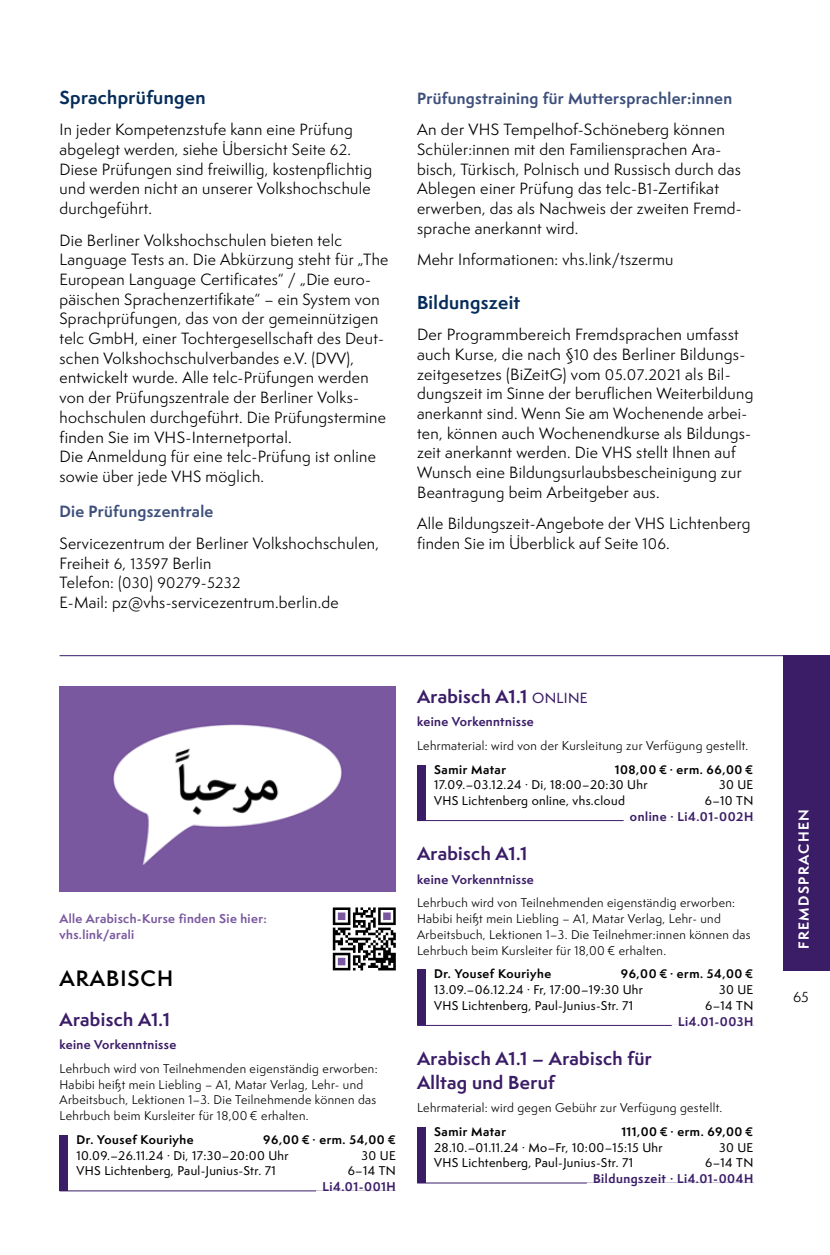
<style>
.page{position:relative;width:830px;height:1255px;background:#fff}
.page>*{position:absolute;margin:0;border:0;box-sizing:border-box;transform-origin:0 0}
.t1{font:600 20.4px "Semplicita Pro";letter-spacing:.05em;color:#000}
.t2{font:700 17.4px/23.7px "Semplicita Pro";letter-spacing:.02em;color:#3a1c67}
.t3{font:700 17.4px "Semplicita Pro";letter-spacing:.02em;color:#052c5a}
.t4{font:15px/19.6px "Semplicita Pro";letter-spacing:.02em;color:#000}
.t5{font:700 15px/31.5px "Semplicita Pro";letter-spacing:.02em;color:#3d4f7b}
.t6{font:14.1px "Semplicita Pro";letter-spacing:.02em;color:#000}
.t7{font:700 13.5px "Semplicita Pro";letter-spacing:.1em;color:#fff}
.t8{font:13.5px "Semplicita Pro";color:#000}
.t9{font:11.7px/15.8px "Semplicita Pro";letter-spacing:.03em;color:#000}
.t10{font:500 11.7px "Semplicita Pro";letter-spacing:.03em;color:#000}
.t11{font:700 11.7px/15.8px "Semplicita Pro";letter-spacing:.045em;color:#3a1c67;text-align:right}
.t12{font:700 11.7px/15.8px "Semplicita Pro";letter-spacing:.03em;color:#79589f}
.t13{font:700 11.55px "Semplicita Pro";letter-spacing:.045em;color:#000}
.s1{font-size:14.1px}
.s2{font-weight:700;color:#3d4f7b}
.s3{font-size:15px}
.s4{font-weight:400;color:#000}
.s5{font-weight:700;color:#3a1c67}
.s6{font-weight:500;color:#000}
.s7{font-weight:500;font-size:13.5px}
</style>
<div class="page">
<hr style="left:60px;top:1190px;width:335px;height:1px;background:#3a1c67">
<svg style="left:316px;top:1190px;width:79px;height:1px"></svg>
<div style="left:60px;top:1134px;width:8px;height:16px;background:#3a1c67"></div>
<div style="left:60px;top:1147px;width:8px;height:16px;background:#3a1c67"></div>
<div style="left:60px;top:1162px;width:8px;height:16px;background:#3a1c67"></div>
<div style="left:60px;top:1174px;width:8px;height:16px;background:#3a1c67"></div>
<img style="left:60px;top:686px;width:335px;height:205px">
<svg style="left:332px;top:907px;width:63px;height:63px"></svg>
<hr style="left:417px;top:820px;width:336px;height:1px;background:#3a1c67">
<hr style="left:623px;top:820px;width:130px;height:4px;background:#fff">
<hr style="left:417px;top:1025px;width:336px;height:1px;background:#3a1c67">
<div style="left:671px;top:1024px;width:82px;height:5px;background:#fff"></div>
<hr style="left:417px;top:1182px;width:336px;height:1px;background:#3a1c67">
<svg style="left:586px;top:1182px;width:167px;height:2px"></svg>
<div style="left:417px;top:764px;width:8px;height:16px;background:#3a1c67"></div>
<div style="left:417px;top:777px;width:8px;height:16px;background:#3a1c67"></div>
<div style="left:417px;top:792px;width:8px;height:16px;background:#3a1c67"></div>
<div style="left:417px;top:804px;width:8px;height:16px;background:#3a1c67"></div>
<div style="left:417px;top:969px;width:8px;height:16px;background:#3a1c67"></div>
<div style="left:417px;top:981px;width:8px;height:16px;background:#3a1c67"></div>
<div style="left:417px;top:997px;width:8px;height:16px;background:#3a1c67"></div>
<div style="left:417px;top:1009px;width:8px;height:16px;background:#3a1c67"></div>
<div style="left:417px;top:1126px;width:8px;height:16px;background:#3a1c67"></div>
<div style="left:417px;top:1139px;width:8px;height:16px;background:#3a1c67"></div>
<div style="left:417px;top:1155px;width:8px;height:16px;background:#3a1c67"></div>
<div style="left:417px;top:1166px;width:8px;height:16px;background:#3a1c67"></div>
<hr style="left:60px;top:655px;width:722px;height:1px;background:#3a1c67">
<div style="left:782px;top:655px;width:47px;height:315px;background:#3a1c67"></div>
<p class="t3" style="left:60px;top:84px;width:147px">Sprachprüfungen</p>
<p class="t4" style="left:60px;top:120px;width:314px">In jeder Kompetenzstufe kann eine Prüfung abgelegt werden, siehe Übersicht Seite <span class="s1">62</span>.<br>Diese Prüfungen sind freiwillig, kostenpflichtig und werden nicht an unserer Volkshochschule durchgeführt.</p>
<p class="t4" style="left:60px;top:230px;width:330px">Die Berliner Volkshochschulen bieten telc Language Tests an. Die Abkürzung steht für „The European Language Certificates“ / „Die euro&shy;päischen Sprachenzertifikate“ – ein System von Sprachprüfungen, das von der gemeinnützigen telc GmbH, einer Tochtergesellschaft des Deut&shy;schen Volkshochschulverbandes e.V. (DVV), entwickelt wurde. Alle telc-Prüfungen werden von der Prüfungszentrale der Berliner Volks&shy;hochschulen durchgeführt. Die Prüfungstermine finden Sie im VHS-Internetportal.<br>Die Anmeldung für eine telc-Prüfung ist online sowie über jede VHS möglich.</p>
<p class="t4" style="left:60px;top:496px;width:321px;line-height:31.5px"><span class="s2">Die Prüfungszentrale<br></span>Servicezentrum der Berliner Volkshochschulen,</p>
<p class="t4" style="left:60px;top:553px;width:153px">Freiheit <span class="s1">6</span>, <span class="s1">13597</span> Berlin</p>
<p class="t6" style="left:60px;top:573px;width:182px"><span class="s3">Telefon: (</span>030<span class="s3">)</span> 90279<span class="s3">-</span>5232</p>
<p class="t4" style="left:60px;top:592px;width:280px">E-Mail: pz<span class="s1">@</span>vhs-servicezentrum.berlin.de</p>
<p class="t5" style="left:417px;top:82px;width:316px">Prüfungstraining für Muttersprachler:innen<br><span class="s4">An der VHS Tempelhof-Schöneberg können</span></p>
<p class="t4" style="left:417px;top:139px;width:326px">Schüler:innen mit den Familiensprachen Ara&shy;bisch, Türkisch, Polnisch und Russisch durch das Ablegen einer Prüfung das telc-B<span class="s1">1</span>-Zertifikat erwerben, das als Nachweis der zweiten Fremd&shy;sprache anerkannt wird.</p>
<p class="t4" style="left:417px;top:250px;width:258px">Mehr Informationen: vhs.link/tszermu</p>
<p class="t3" style="left:417px;top:289px;width:105px">Bildungszeit</p>
<p class="t4" style="left:417px;top:324px;width:337px">Der Programmbereich Fremdsprachen um fasst auch Kurse, die nach §<span class="s1">10</span> des Berliner Bildungs&shy;zeitgesetzes (BiZeitG) vom <span class="s1">05</span>.<span class="s1">07</span>.<span class="s1">2021</span> als Bil&shy;dungszeit im Sinne der beruflichen Weiter bildung anerkannt sind. Wenn Sie am Wochenende arbei&shy;ten, können auch Wochenendkurse als Bildungs&shy;zeit anerkannt werden. Die VHS stellt Ihnen auf Wunsch eine Bildungsurlaubsbescheinigung zur Beantragung beim Arbeitgeber aus.</p>
<p class="t4" style="left:417px;top:513px;width:334px">Alle Bildungszeit-Angebote der VHS Lichtenberg finden Sie im Überblick auf Seite <span class="s1">106</span>.</p>
<p class="t12" style="left:60px;top:910px;width:208px">Alle Arabisch-Kurse finden Sie hier: vhs.link/arali</p>
<p class="t1" style="left:60px;top:963px;width:115px">ARABISCH</p>
<p class="t2" style="left:60px;top:1006px;width:112px">Arabisch A1.1</p>
<p class="t9" style="left:60px;top:1032px;width:319px;line-height:23.5px"><span class="s5">keine Vorkenntnisse<br></span>Lehrbuch wird von Teilnehmenden eigenständig erworben:</p>
<p class="t9" style="left:60px;top:1076px;width:318px">Habibi heißt mein Liebling – A1, Matar Verlag, Lehr- und<br>Arbeitsbuch, Lektionen 1–3. Die Teilnehmende können das<br>Lehrbuch beim Kursleiter für 18,00 € erhalten.</p>
<p class="t13" style="left:77px;top:1130px;width:118px">Dr. Yousef Kouriyhe</p>
<p class="t13" style="left:263px;top:1130px;width:134px">96,00 € · erm. 54,00 €</p>
<p class="t10" style="left:77px;top:1146px;width:213px">10.09.–26.11.24 · Di, 17:30–20:00 Uhr</p>
<p class="t10" style="left:361px;top:1146px;width:36px">30 UE</p>
<p class="t10" style="left:77px;top:1162px;width:200px">VHS Lichtenberg, Paul-Junius-Str. 71</p>
<p class="t11" style="left:322px;top:1162px;width:75px"><span class="s6">6–14 TN<br></span>Li4.01-001H</p>
<p class="t2" style="left:417px;top:684px;width:172px">Arabisch A1.1 <span class="s7">ONLINE</span></p>
<p class="t9" style="left:417px;top:710px;width:332px;line-height:23.5px"><span class="s5">keine Vorkenntnisse<br></span>Lehrmaterial: wird von der Kursleitung zur Verfügung gestellt.</p>
<p class="t13" style="left:434px;top:760px;width:73px">Samir Matar</p>
<p class="t13" style="left:614px;top:760px;width:140px">108,00 € · erm. 66,00 €</p>
<p class="t10" style="left:434px;top:776px;width:215px">17.09.–03.12.24 · Di, 18:00–20:30 Uhr</p>
<p class="t10" style="left:718px;top:776px;width:36px">30 UE</p>
<p class="t10" style="left:434px;top:792px;width:192px">VHS Lichtenberg online, vhs.cloud</p>
<p class="t11" style="left:629px;top:792px;width:125px"><span class="s6">6–10 TN<br></span>online · Li4.01-002H</p>
<p class="t2" style="left:417px;top:841px;width:112px">Arabisch A1.1</p>
<p class="t9" style="left:417px;top:867px;width:319px;line-height:23.5px"><span class="s5">keine Vorkenntnisse<br></span>Lehrbuch wird von Teilnehmenden eigenständig erworben:</p>
<p class="t9" style="left:417px;top:910px;width:335px">Habibi heißt mein Liebling – A1, Matar Verlag, Lehr- und<br>Arbeitsbuch, Lektionen 1–3. Die Teilnehmer:innen können das<br>Lehrbuch beim Kursleiter für 18,00 € erhalten.</p>
<p class="t13" style="left:434px;top:965px;width:118px">Dr. Yousef Kouriyhe</p>
<p class="t13" style="left:620px;top:965px;width:134px">96,00 € · erm. 54,00 €</p>
<p class="t10" style="left:434px;top:981px;width:210px">13.09.–06.12.24 · Fr, 17:00–19:30 Uhr</p>
<p class="t10" style="left:718px;top:981px;width:36px">30 UE</p>
<p class="t10" style="left:434px;top:997px;width:200px">VHS Lichtenberg, Paul-Junius-Str. 71</p>
<p class="t11" style="left:677px;top:997px;width:77px"><span class="s6">6–14 TN<br></span>Li4.01-003H</p>
<p class="t2" style="left:417px;top:1046px;width:236px">Arabisch A1.1 – Arabisch für<br>Alltag und Beruf</p>
<p class="t9" style="left:417px;top:1099px;width:306px">Lehrmaterial: wird gegen Gebühr zur Verfügung gestellt.</p>
<p class="t13" style="left:434px;top:1122px;width:73px">Samir Matar</p>
<p class="t13" style="left:621px;top:1122px;width:133px">111,00 € · erm. 69,00 €</p>
<p class="t10" style="left:434px;top:1138px;width:230px">28.10.–01.11.24 · Mo–Fr, 10:00–15:15 Uhr</p>
<p class="t10" style="left:718px;top:1138px;width:36px">30 UE</p>
<p class="t10" style="left:434px;top:1154px;width:200px">VHS Lichtenberg, Paul-Junius-Str. 71</p>
<p class="t11" style="left:593px;top:1154px;width:161px"><span class="s6">6–14 TN<br></span>Bildungszeit · Li4.01-004H</p>
<p class="t7" style="left:793px;top:949px;width:142px;rotate:-90deg">FREMDSPRACHEN</p>
<p class="t8" style="left:792px;top:987px;width:17px">65</p>
</div>
